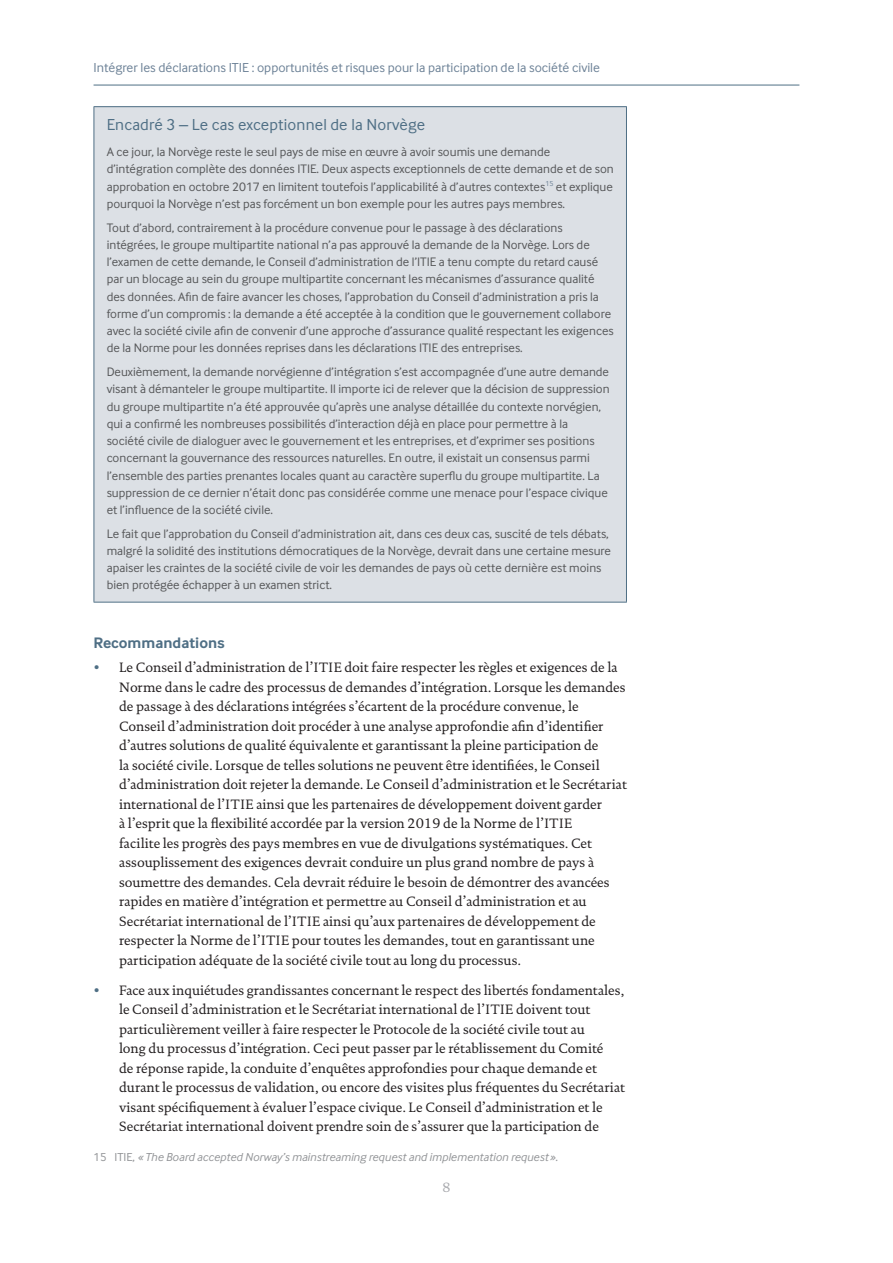
<style>
.page{position:relative;width:893px;height:1263px;background:#fff}
.page>*{position:absolute;margin:0;border:0;box-sizing:border-box;transform-origin:0 0}
.t1{font:16.5px "Inter Face";letter-spacing:.01em;color:#4f6f85}
.t2{font:700 15.75px "Inter Face";color:#4f6f85}
.t3{font:13.8px/19.5px "DTL Documenta T";color:#231f20}
.t4{font:13.5px "Inter Face";color:#6d8297}
.t5{font:13.5px "DTL Documenta T";color:#a8a9ad}
.t6{font:12.75px/17.2px "Inter Face";color:#57585a}
.t7{font:italic 12px "Inter Face";color:#939598}
.s1{color:#4f6f85}
.s2{font-style:normal}
</style>
<div class="page">
<hr style="left:94px;top:85px;width:705px;height:1px;background:#4f6f85">
<div style="left:94px;top:107px;width:532px;height:495px;background:#dce0e5"></div>
<hr style="left:94px;top:106px;width:533px;height:1px;background:#4f6f85">
<hr style="left:94px;top:107px;width:1px;height:495px;background:#4f6f85">
<hr style="left:626px;top:107px;width:1px;height:495px;background:#4f6f85">
<hr style="left:94px;top:602px;width:533px;height:1px;background:#4f6f85">
<p class="t4" style="left:94px;top:60px;width:508px">Intégrer les déclarations ITIE : opportunités et risques pour la participation de la société civile</p>
<p class="t1" style="left:107px;top:116px;width:320px">Encadré 3 – Le cas exceptionnel de la Norvège</p>
<p class="t6" style="left:107px;top:143px;width:509px">A ce jour, la Norvège reste le seul pays de mise en œuvre à avoir soumis une demande d’intégration complète des données ITIE. Deux aspects exceptionnels de cette demande et de son approbation en octobre 2017 en limitent toutefois l’applicabilité à d’autres contextes<sup>15</sup> et explique pourquoi la Norvège n’est pas forcément un bon exemple pour les autres pays membres.</p>
<p class="t6" style="left:107px;top:219px;width:508px">Tout d’abord, contrairement à la procédure convenue pour le passage à des déclarations intégrées, le groupe multipartite national n’a pas approuvé la demande de la Norvège. Lors de l’examen de cette demande, le Conseil d’administration de l’ITIE a tenu compte du retard causé par un blocage au sein du groupe multipartite concernant les mécanismes d’assurance qualité des données. Afin de faire avancer les choses, l’approbation du Conseil d’administration a pris la forme d’un compromis : la demande a été acceptée à la condition que le gouvernement collabore avec la société civile afin de convenir d’une approche d’assurance qualité respectant les exigences de la Norme pour les données reprises dans les déclarations ITIE des entreprises.</p>
<p class="t6" style="left:107px;top:363px;width:504px">Deuxièmement, la demande norvégienne d’intégration s’est accompagnée d’une autre demande visant à démanteler le groupe multipartite. Il importe ici de relever que la décision de suppression du groupe multipartite n’a été approuvée qu’après une analyse détaillée du contexte norvégien, qui a confirmé les nombreuses possibilités d’interaction déjà en place pour permettre à la<br>société civile de dialoguer avec le gouvernement et les entreprises, et d’exprimer ses positions concernant la gouvernance des ressources naturelles. En outre, il existait un consensus parmi l’ensemble des parties prenantes locales quant au caractère superflu du groupe multipartite. La suppression de ce dernier n’était donc pas considérée comme une menace pour l’espace civique et l’influence de la société civile.</p>
<p class="t6" style="left:107px;top:525px;width:506px">Le fait que l’approbation du Conseil d’administration ait, dans ces deux cas, suscité de tels débats, malgré la solidité des institutions démocratiques de la Norvège, devrait dans une certaine mesure apaiser les craintes de la société civile de voir les demandes de pays où cette dernière est moins bien protégée échapper à un examen strict.</p>
<p class="t2" style="left:94px;top:634px;width:133px">Recommandations</p>
<p class="t3" style="left:119px;top:658px;width:509px;text-indent:-26px"><span class="s1">•</span> Le Conseil d’administration de l’ITIE doit faire respecter les règles et exigences de la Norme dans le cadre des processus de demandes d’intégration. Lorsque les demandes de passage à des déclarations intégrées s’écartent de la procédure convenue, le Conseil d’administration doit procéder à une analyse approfondie afin d’identifier d’autres solutions de qualité équivalente et garantissant la pleine participation de<br>la société civile. Lorsque de telles solutions ne peuvent être identifiées, le Conseil d’administration doit rejeter la demande. Le Conseil d’administration et le Secrétariat international de l’ITIE ainsi que les partenaires de développement doivent garder<br>à l’esprit que la flexibilité accordée par la version 2019 de la Norme de l’ITIE<br>facilite les progrès des pays membres en vue de divulgations systématiques. Cet assouplissement des exigences devrait conduire un plus grand nombre de pays à soumettre des demandes. Cela devrait réduire le besoin de démontrer des avancées rapides en matière d’intégration et permettre au Conseil d’administration et au Secrétariat international de l’ITIE ainsi qu’aux partenaires de développement de respecter la Norme de l’ITIE pour toutes les demandes, tout en garantissant une participation adéquate de la société civile tout au long du processus.</p>
<p class="t3" style="left:119px;top:980px;width:507px;text-indent:-26px"><span class="s1">•</span> Face aux inquiétudes grandissantes concernant le respect des libertés fondamentales, le Conseil d’administration et le Secrétariat international de l’ITIE doivent tout particulièrement veiller à faire respecter le Protocole de la société civile tout au<br>long du processus d’intégration. Ceci peut passer par le rétablissement du Comité<br>de réponse rapide, la conduite d’enquêtes approfondies pour chaque demande et durant le processus de validation, ou encore des visites plus fréquentes du Secrétariat visant spécifiquement à évaluer l’espace civique. Le Conseil d’administration et le Secrétariat international doivent prendre soin de s’assurer que la participation de</p>
<p class="t7" style="left:94px;top:1150px;width:466px"><span class="s2">15 ITIE,</span> «The Board accepted Norway’s mainstreaming request and implementation request ».</p>
<p class="t5" style="left:442px;top:1180px;width:10px">8</p>
</div>
